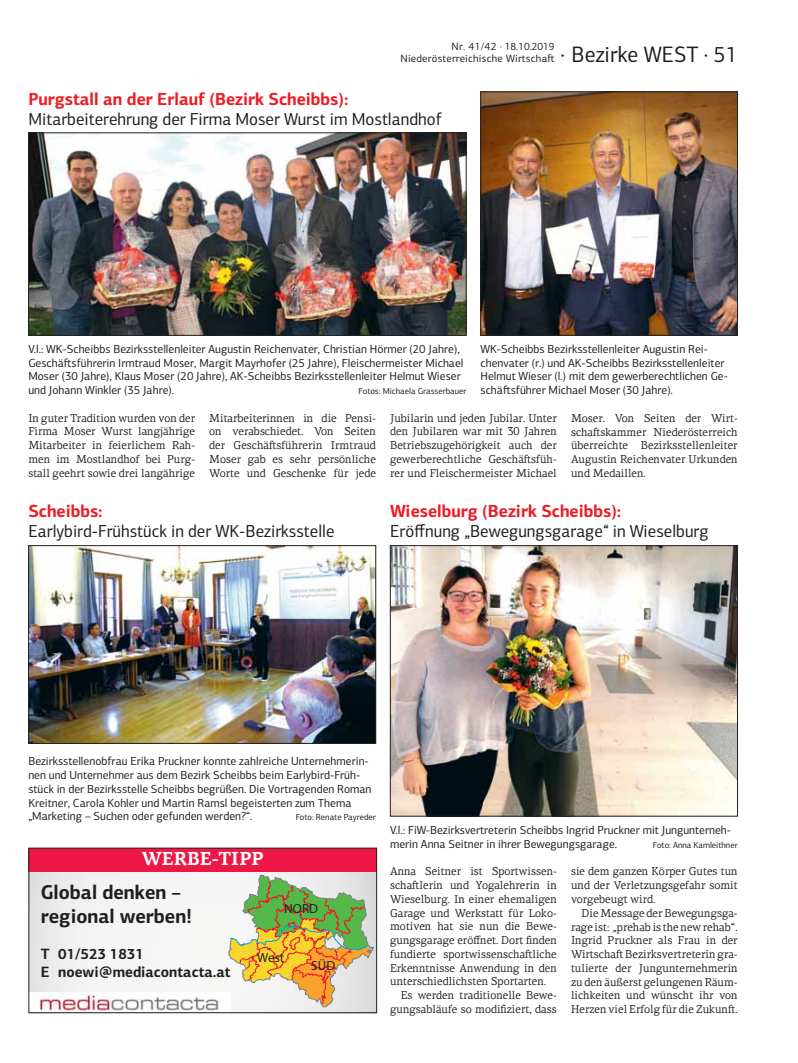
<style>
.page{position:relative;width:798px;height:1063px;background:#fff}
.page>*{position:absolute;margin:0;border:0;box-sizing:border-box;transform-origin:0 0}
.t1{font:22.5px "PF Centro Sans Pro";color:#231f20;scale:.96 1}
.t2{font:700 20px/24px "PF Centro Sans Pro";color:#231f20;scale:.96 1}
.t3{font:700 19px "PF Centro Serif Pro";color:#fff;scale:.96 1}
.t4{font:17.5px "PF Centro Sans Pro";color:#231f20;scale:.96 1}
.t5{font:700 17.5px "PF Centro Sans Pro";color:#ed1c24;scale:.96 1}
.t6{font:700 15px/18px "PF Centro Sans Pro";color:#231f20;scale:.96 1}
.t7{font:13.25px "Myriad Pro";color:#231f20}
.t8{font:11.75px/13.8px "PF Centro Sans Pro";color:#231f20}
.t9{font:11.5px/13.8px "PF Centro Serif Pro";color:#231f20;text-align:justify;scale:.96 1}
.t10{font:10.62px/11.9px "PF Centro Sans Pro";color:#231f20;text-align:right}
.t11{font:8.75px "PF Centro Sans Pro";color:#231f20}
</style>
<div class="page">
<img style="left:30px;top:135px;width:434px;height:199px">
<div style="left:28px;top:133px;width:438px;height:203px;border:1px solid #231f20"></div>
<img style="left:482px;top:94px;width:253px;height:240px">
<div style="left:480px;top:92px;width:257px;height:244px;border:1px solid #231f20"></div>
<img style="left:30px;top:547px;width:344px;height:195px">
<div style="left:28px;top:545px;width:348px;height:199px;border:1px solid #231f20"></div>
<img style="left:392px;top:547px;width:343px;height:267px">
<div style="left:390px;top:545px;width:347px;height:271px;border:1px solid #231f20"></div>
<img style="left:31px;top:871px;width:343px;height:140px">
<div style="left:29px;top:848px;width:347px;height:23px;background:#ed1846"></div>
<img style="left:34px;top:993px;width:196px;height:18px">
<svg style="left:226px;top:872px;width:147px;height:136px"></svg>
<div style="left:29px;top:848px;width:347px;height:165px;border:1px solid #231f20"></div>
<p class="t10" style="left:400px;top:42px;width:155px">Nr. 41/42 · 18.10.2019<br>Niederösterreichische Wirtscha-</p>
<h1 class="t1" style="left:560px;top:46px;width:186px">· Bezirke WEST · 51</h1>
<h3 class="t5" style="left:28px;top:92px;width:335px">Purgstall an der Erlauf (Bezirk Scheibbs):</h3>
<h3 class="t4" style="left:28px;top:112px;width:432px">Mitarbeiterehrung der Firma Moser Wurst im Mostlandhof</h3>
<p class="t8" style="left:28px;top:343px;width:436px">V.l.: WK-Scheibbs Bezirksstellenleiter Augustin Reichenvater, Christian Hörmer (20 Jahre), Geschä-sführerin Irmtraud Moser, Margit Mayrhofer (25 Jahre), Fleischermeister Michael Moser (30 Jahre), Klaus Moser (20 Jahre), AK-Scheibbs Bezirksstellenleiter Helmut Wieser und Johann Winkler (35 Jahre).</p>
<p class="t11" style="left:358px;top:388px;width:109px">Fotos: Michaela Grasserbauer</p>
<p class="t8" style="left:480px;top:343px;width:249px">WK-Scheibbs Bezirksstellenleiter Augustin Rei&shy;chenvater (r.) und AK-Scheibbs Bezirksstellenleiter Helmut Wieser (l.) mit dem gewerberechtlichen Ge&shy;schä-sführer Michael Moser (30 Jahre).</p>
<p class="t9" style="left:28px;top:412px;width:175px">In guter Tradition wurden von der Firma Moser Wurst langjährige Mitarbeiter in feierlichem Rah&shy;men im Mostlandhof bei Purg&shy;stall geehrt sowie drei langährige</p>
<p class="t9" style="left:209px;top:412px;width:175px">Mitarbeiterinnen in die Pensi&shy;on verabschiedet. Von Seiten der Geschä-sführerin Irmtraud Moser gab es sehr persönliche Worte und Geschenke für jede</p>
<p class="t9" style="left:390px;top:412px;width:175px">Jubilarin und jeden Jubilar. Unter den Jubilaren war mit 30 Jahren Betriebszugehörigkeit auch der gewerberechtliche Geschä-sfüh&shy;rer und Fleischermeister Michael</p>
<p class="t9" style="left:570px;top:412px;width:175px">Moser. Von Seiten der Wirt&shy;scha-skammer Niederösterreich überreichte Bezirksstellenleiter Augustin Reichenvater Urkunden und Medaillen.</p>
<h3 class="t5" style="left:28px;top:505px;width:79px">Scheibbs:</h3>
<h3 class="t4" style="left:28px;top:525px;width:320px">Earlybird-Frühstück in der WK-Bezirksstelle</h3>
<h3 class="t5" style="left:390px;top:505px;width:242px">Wieselburg (Bezirk Scheibbs):</h3>
<h3 class="t4" style="left:390px;top:525px;width:333px">Eröffnung „Bewegungsgarage“ in Wieselburg</h3>
<p class="t8" style="left:28px;top:756px;width:344px">Bezirksstellenobfrau Erika Pruckner konnte zahlreiche Unternehmerin&shy;nen und Unternehmer aus dem Bezirk Scheibbs beim Earlybird-Früh&shy;stück in der Bezirksstelle Scheibbs begrüßen. Die Vortragenden Roman Kreitner, Carola Kohler und Martin Ramsl begeisterten zum Thema „Marketing – Suchen oder gefunden werden?“.</p>
<p class="t11" style="left:295px;top:814px;width:82px">Foto: Renate Payreder</p>
<h3 class="t3" style="left:142px;top:852px;width:128px">WERBE-TIPP</h3>
<h2 class="t2" style="left:41px;top:882px;width:159px">Global denken – regional werben!</h2>
<h3 class="t6" style="left:41px;top:947px;width:199px">T 01/523 1831<br>E noewi@mediacontacta.at</h3>
<p class="t7" style="left:284px;top:900px;width:35px">NORD</p>
<p class="t7" style="left:257px;top:950px;width:29px">West</p>
<p class="t7" style="left:311px;top:958px;width:25px">SÜD</p>
<p class="t8" style="left:390px;top:825px;width:342px">V.l.: FiW-Bezirksvertreterin Scheibbs Ingrid Pruckner mit Jungunterneh&shy;merin Anna Seitner in ihrer Bewegungsgarage.</p>
<p class="t11" style="left:652px;top:842px;width:86px">Foto: Anna Kamleithner</p>
<p class="t9" style="left:390px;top:866px;width:175px">Anna Seitner ist Sportwissen-</p>
<p class="t9" style="left:390px;top:880px;width:175px">scha-lerin und Yogalehrerin in</p>
<p class="t9" style="left:390px;top:893px;width:175px">Wieselburg. In einer ehemaligen</p>
<p class="t9" style="left:390px;top:907px;width:175px">Garage und Werkstatt für Loko-</p>
<p class="t9" style="left:390px;top:921px;width:175px">motiven hat sie nun die Bewe-</p>
<p class="t9" style="left:390px;top:935px;width:175px">gungsgarage eröffnet. Dort finden</p>
<p class="t9" style="left:390px;top:948px;width:175px">fundierte sportwissenscha-liche</p>
<p class="t9" style="left:390px;top:962px;width:175px">Erkenntnisse Anwendung in den</p>
<p class="t9" style="left:390px;top:976px;width:164px">unterschiedlichsten Sportarten.</p>
<p class="t9" style="left:400px;top:990px;width:164px">Es werden traditionelle Bewe-</p>
<p class="t9" style="left:390px;top:1003px;width:175px">gungsabläufe so modifiziert, dass</p>
<p class="t9" style="left:570px;top:866px;width:175px">sie dem ganzen Körper Gutes tun und der Verletzungsgefahr somit vorgebeugt wird.</p>
<p class="t9" style="left:570px;top:907px;width:175px;text-indent:11px">Die Message der Bewegungsga&shy;rage ist: „prehab is the new rehab“.<br>Ingrid Pruckner als Frau in der Wirtscha- Bezirksvertreterin gra&shy;tulierte der Jungunternehmerin zu den äußerst gelungenen Räum&shy;lichkeiten und wünscht ihr von Herzen viel Erfolg für die Zukun-.</p>
</div>
